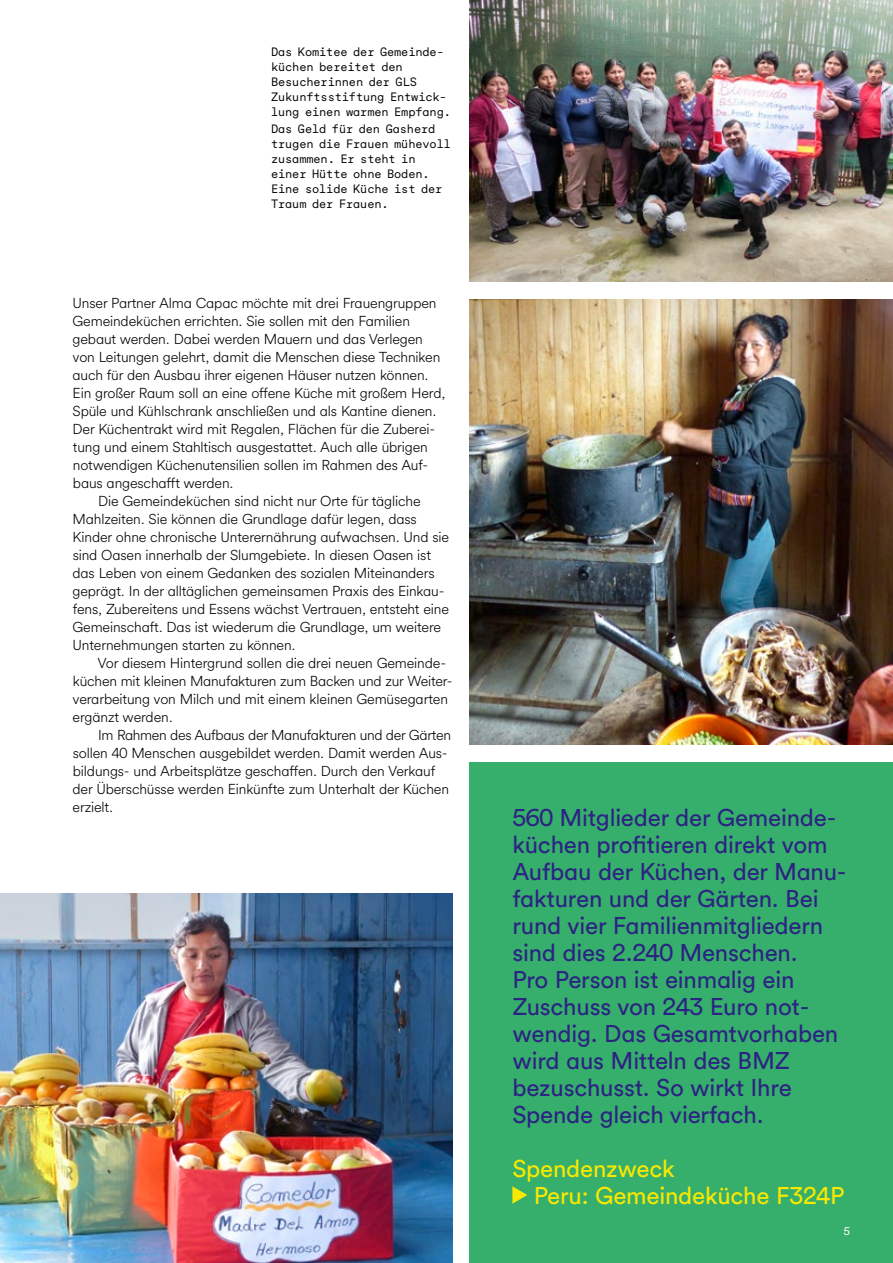
<style>
.page{position:relative;width:893px;height:1263px;background:#fff}
.page>*{position:absolute;margin:0;border:0;box-sizing:border-box;transform-origin:0 0}
.t1{font:24px/27px "GLS Circular";letter-spacing:-.01em;color:#2b2482}
.t2{font:24px/27px "GLS Circular";letter-spacing:-.01em;color:#f9e900}
.t3{font:300 14.25px "GLS Circular";letter-spacing:-.01em;color:#000}
.t4{font:12px/15px "GLS Circular Mono";letter-spacing:-.01em;color:#000}
.t5{font:12px "GLS Circular Mono";color:#fff}
</style>
<div class="page">
<img style="left:1px;top:893px;width:452px;height:370px">
<div style="left:470px;top:763px;width:423px;height:500px;background:#37af6c"></div>
<svg style="left:512px;top:1186px;width:15px;height:18px"></svg>
<img style="left:0;top:893px;width:1px;height:370px">
<img style="left:470px;top:299px;width:423px;height:446px">
<img style="left:470px;top:0;width:423px;height:281px">
<p class="t4" style="left:271px;top:44px;width:181px">Das Komitee der Gemeinde&shy;küchen bereitet den<br>Besucherinnen der GLS<br>Zukunftsstiftung Entwick&shy;lung einen warmen Empfang.</p>
<p class="t4" style="left:271px;top:120px;width:181px">Das Geld für den Gasherd trugen die Frauen mühevoll zusammen. Er steht in einer Hütte ohne Boden.<br>Eine solide Küche ist der<br>Traum der Frauen.</p>
<p class="t3" style="left:73px;top:293px;width:365px">Unser Partner Alma Capac möchte mit drei Frauengruppen</p>
<p class="t3" style="left:73px;top:311px;width:339px">Gemeindeküchen errichten. Sie sollen mit den Familien</p>
<p class="t3" style="left:73px;top:329px;width:352px">gebaut werden. Dabei werden Mauern und das Verlegen</p>
<p class="t3" style="left:73px;top:347px;width:369px">von Leitungen gelehrt, damit die Menschen diese Techniken</p>
<p class="t3" style="left:73px;top:365px;width:358px">auch für den Ausbau ihrer eigenen Häuser nutzen können.</p>
<p class="t3" style="left:73px;top:383px;width:374px">Ein großer Raum soll an eine offene Küche mit großem Herd,</p>
<p class="t3" style="left:73px;top:401px;width:365px">Spüle und Kühlschrank anschließen und als Kantine dienen.</p>
<p class="t3" style="left:73px;top:419px;width:364px">Der Küchentrakt wird mit Regalen, Flächen für die Zuberei-</p>
<p class="t3" style="left:73px;top:437px;width:357px">tung und einem Stahltisch ausgestattet. Auch alle übrigen</p>
<p class="t3" style="left:73px;top:455px;width:357px">notwendigen Küchenutensilien sollen im Rahmen des Auf-</p>
<p class="t3" style="left:73px;top:473px;width:162px">baus angeschafft werden.</p>
<p class="t3" style="left:98px;top:491px;width:324px">Die Gemeindeküchen sind nicht nur Orte für tägliche</p>
<p class="t3" style="left:73px;top:509px;width:346px">Mahlzeiten. Sie können die Grundlage dafür legen, dass</p>
<p class="t3" style="left:73px;top:527px;width:378px">Kinder ohne chronische Unterernährung aufwachsen. Und sie</p>
<p class="t3" style="left:73px;top:545px;width:360px">sind Oasen innerhalb der Slumgebiete. In diesen Oasen ist</p>
<p class="t3" style="left:73px;top:563px;width:364px">das Leben von einem Gedanken des sozialen Miteinanders</p>
<p class="t3" style="left:73px;top:581px;width:373px">geprägt. In der alltäglichen gemeinsamen Praxis des Einkau-</p>
<p class="t3" style="left:73px;top:599px;width:378px">fens, Zubereitens und Essens wächst Vertrauen, entsteht eine</p>
<p class="t3" style="left:72px;top:617px;width:370px">Gemeinschaft. Das ist wiederum die Grundlage, um weitere</p>
<p class="t3" style="left:73px;top:635px;width:225px">Unternehmungen starten zu können.</p>
<p class="t3" style="left:98px;top:653px;width:350px">Vor diesem Hintergrund sollen die drei neuen Gemeinde-</p>
<p class="t3" style="left:73px;top:671px;width:381px">küchen mit kleinen Manufakturen zum Backen und zur Weiter-</p>
<p class="t3" style="left:73px;top:689px;width:377px">verarbeitung von Milch und mit einem kleinen Gemüsegarten</p>
<p class="t3" style="left:73px;top:707px;width:102px">ergänzt werden.</p>
<p class="t3" style="left:98px;top:725px;width:354px">Im Rahmen des Aufbaus der Manufakturen und der Gärten</p>
<p class="t3" style="left:73px;top:743px;width:376px">sollen 40 Menschen ausgebildet werden. Damit werden Aus-</p>
<p class="t3" style="left:73px;top:761px;width:364px">bildungs- und Arbeitsplätze geschaffen. Durch den Verkauf</p>
<p class="t3" style="left:73px;top:779px;width:378px">der Überschüsse werden Einkünfte zum Unterhalt der Küchen</p>
<p class="t3" style="left:73px;top:797px;width:42px">erzielt.</p>
<p class="t1" style="left:512px;top:803px;width:336px">560 Mitglieder der Gemeinde&shy;küchen profitieren direkt vom<br>Aufbau der Küchen, der Manu&shy;fakturen und der Gärten. Bei rund vier Familienmitgliedern sind dies 2.240 Menschen.<br>Pro Person ist einmalig ein<br>Zuschuss von 243 Euro not&shy;wendig. Das Gesamtvorhaben wird aus Mitteln des BMZ bezuschusst. So wirkt Ihre<br>Spende gleich vierfach.</p>
<h1 class="t2" style="left:534px;top:1154px;width:312px;text-indent:-21px">Spendenzweck<br>Peru: Gemeindeküche F324P</h1>
<p class="t5" style="left:843px;top:1223px;width:9px">5</p>
</div>
